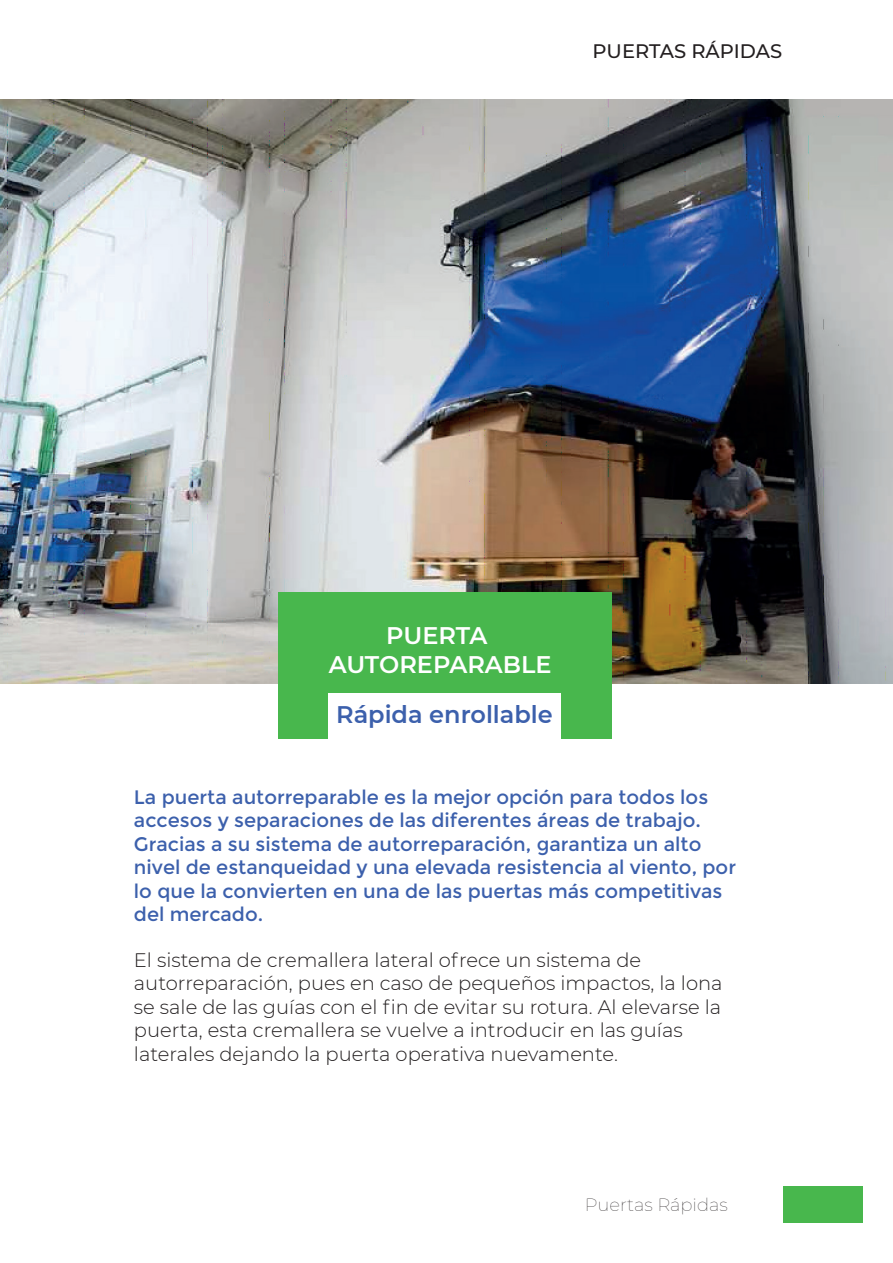
<style>
.page{position:relative;width:893px;height:1263px;background:#fff}
.page>*{position:absolute;margin:0;border:0;box-sizing:border-box;transform-origin:0 0}
.t1{font:600 24px/28.8px "Montserrat";color:#fff;text-align:center}
.t2{font:600 24px "Montserrat";color:#3c60ac}
.t3{font:19.5px/23.4px "Montserrat";color:#3c60ac}
.t4{font:300 19.5px/23.4px "Montserrat";color:#231f20}
.t5{font:500 19.5px "Montserrat";color:#231f20}
.t6{font:100 18px "Montserrat";color:#231f20}
</style>
<div class="page">
<div style="left:783px;top:1186px;width:79px;height:37px;background:#48b74d"></div>
<img style="left:0;top:99px;width:893px;height:585px">
<div style="left:278px;top:592px;width:333px;height:147px;background:#48b74d"></div>
<div style="left:328px;top:693px;width:233px;height:46px;background:#fff"></div>
<p class="t5" style="left:593px;top:38px;width:191px">PUERTAS RÁPIDAS</p>
<p class="t1" style="left:329px;top:620px;width:224px">PUERTA<br>AUTOREPARABLE</p>
<p class="t2" style="left:336px;top:698px;width:218px">Rápida enrollable</p>
<p class="t3" style="left:134px;top:785px;width:604px">La puerta autorreparable es la mejor opción para todos los accesos y separaciones de las diferentes áreas de trabajo.<br>Gracias a su sistema de autorreparación, garantiza un alto nivel de estanqueidad y una elevada resistencia al viento, por lo que la convierten en una de las puertas más competitivas del mercado.</p>
<p class="t4" style="left:134px;top:948px;width:590px">El sistema de cremallera lateral ofrece un sistema de autorreparación, pues en caso de pequeños impactos, la lona se sale de las guías con el fin de evitar su rotura. Al elevarse la puerta, esta cremallera se vuelve a introducir en las guías laterales dejando la puerta operativa nuevamente.</p>
<p class="t6" style="left:585px;top:1193px;width:145px">Puertas Rápidas</p>
</div>
